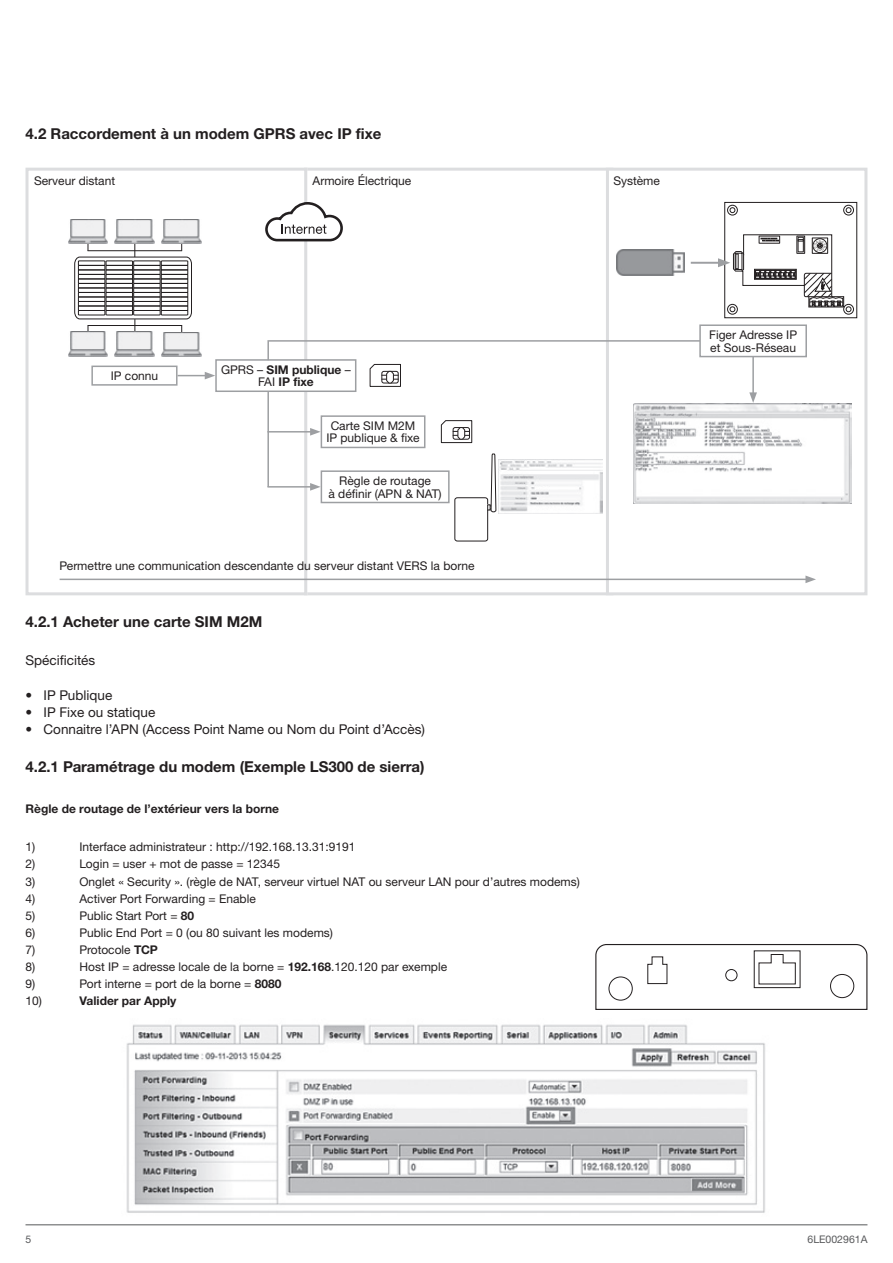
<style>
.page{position:relative;width:893px;height:1263px;background:#fff}
.page>*{position:absolute;margin:0;border:0;box-sizing:border-box;transform-origin:0 0}
.t1{font:700 15px "Helvetica Neue LTW1 G";color:#231f20}
.t2{font:13.5px "Helvetica Neue LTW1 G";color:#231f20}
.t3{font:12px/12.8px "Helvetica Neue LTW1 G";color:#231f20;text-align:center}
.t4{font:700 12px/12.8px "Helvetica Neue LTW1 G";color:#231f20;text-align:center}
.t5{font:10.5px "Helvetica Neue LTW1 G";color:#57585a}
.s1{font-weight:400}
.s2{font-weight:700}
</style>
<div class="page">
<hr style="left:26px;top:1224px;width:841px;height:1px;background:#57585a">
<svg style="left:309px;top:167px;width:295px;height:429px"></svg>
<svg style="left:604px;top:167px;width:264px;height:429px"></svg>
<svg style="left:25px;top:167px;width:284px;height:429px"></svg>
<hr style="left:60px;top:579px;width:748px;height:1px;background:#9d9fa2">
<svg style="left:805px;top:575px;width:11px;height:8px"></svg>
<hr style="left:269px;top:340px;width:484px;height:2px;background:#9d9fa2">
<div style="left:91px;top:366px;width:87px;height:20px;border:2px solid #9d9fa2"></div>
<svg style="left:265px;top:202px;width:78px;height:40px"></svg>
<div style="left:216px;top:360px;width:140px;height:31px;background:#fff"></div>
<div style="left:215px;top:359px;width:141px;height:33px;border:2px solid #9d9fa2"></div>
<svg style="left:178px;top:372px;width:37px;height:7px"></svg>
<img style="left:126px;top:1024px;width:639px;height:189px">
<div style="left:321px;top:415px;width:104px;height:33px;border:2px solid #9d9fa2"></div>
<div style="left:321px;top:470px;width:129px;height:33px;border:2px solid #9d9fa2"></div>
<hr style="left:267px;top:431px;width:45px;height:1px;background:#9d9fa2">
<svg style="left:310px;top:428px;width:11px;height:8px"></svg>
<hr style="left:267px;top:392px;width:2px;height:95px;background:#9d9fa2">
<hr style="left:267px;top:340px;width:2px;height:20px;background:#9d9fa2">
<hr style="left:267px;top:486px;width:45px;height:2px;background:#9d9fa2">
<svg style="left:310px;top:483px;width:11px;height:8px"></svg>
<hr style="left:752px;top:340px;width:2px;height:55px;background:#9d9fa2">
<svg style="left:749px;top:392px;width:8px;height:11px"></svg>
<div style="left:700px;top:325px;width:106px;height:32px;background:#fff"></div>
<div style="left:699px;top:324px;width:108px;height:33px;border:2px solid #9d9fa2"></div>
<img style="left:634px;top:404px;width:217px;height:99px">
<img style="left:498px;top:460px;width:104px;height:54px">
<svg style="left:595px;top:944px;width:273px;height:66px"></svg>
<img style="left:68px;top:219px;width:40px;height:24px">
<img style="left:115px;top:219px;width:40px;height:13px">
<img style="left:68px;top:332px;width:40px;height:24px">
<img style="left:115px;top:344px;width:40px;height:12px">
<svg style="left:74px;top:232px;width:118px;height:112px"></svg>
<img style="left:162px;top:219px;width:40px;height:24px">
<img style="left:162px;top:333px;width:40px;height:24px">
<svg style="left:369px;top:364px;width:32px;height:23px"></svg>
<svg style="left:440px;top:420px;width:32px;height:23px"></svg>
<div style="left:455px;top:498px;width:33px;height:43px;background:#fff;border-radius:2px"></div>
<div style="left:454px;top:497px;width:34px;height:44px;border:1px solid #231f20;border-radius:2px"></div>
<svg style="left:487px;top:453px;width:10px;height:60px"></svg>
<div style="left:724px;top:202px;width:133px;height:116px;border:1px solid #231f20"></div>
<div style="left:727px;top:205px;width:10px;height:10px;border:1px solid #231f20;border-radius:50%"></div>
<svg style="left:730px;top:208px;width:5px;height:5px"></svg>
<div style="left:843px;top:205px;width:11px;height:10px;border:1px solid #231f20;border-radius:50%"></div>
<svg style="left:846px;top:208px;width:5px;height:5px"></svg>
<div style="left:727px;top:304px;width:10px;height:10px;border:1px solid #231f20;border-radius:50%"></div>
<div style="left:843px;top:304px;width:11px;height:10px;border:1px solid #231f20;border-radius:50%"></div>
<hr style="left:691px;top:262px;width:30px;height:2px;background:#9d9fa2">
<img style="left:616px;top:250px;width:68px;height:26px">
<svg style="left:718px;top:234px;width:133px;height:78px"></svg>
<p class="t1" style="left:26px;top:124px;width:357px">4.2 Raccordement à un modem GPRS avec IP fixe</p>
<p class="t3" style="left:34px;top:174px;width:83px">Serveur distant</p>
<p class="t3" style="left:313px;top:174px;width:100px">Armoire Électrique</p>
<p class="t3" style="left:613px;top:174px;width:48px">Système</p>
<p class="t3" style="left:111px;top:369px;width:49px">IP connu</p>
<p class="t4" style="left:221px;top:363px;width:131px"><span class="s1">GPRS –</span> SIM publique <span class="s1">–<br>FAI</span> IP fixe</p>
<p class="t3" style="left:326px;top:419px;width:95px">Carte SIM M2M<br>IP publique &amp; fixe</p>
<p class="t3" style="left:328px;top:474px;width:115px">Règle de routage<br>à définir (APN &amp; NAT)</p>
<p class="t3" style="left:60px;top:559px;width:416px">Permettre une communication descendante du serveur distant VERS la borne</p>
<p class="t1" style="left:26px;top:613px;width:238px">4.2.1 Acheter une carte SIM M2M</p>
<p class="t2" style="left:26px;top:652px;width:71px">Spécificités</p>
<p class="t2" style="left:26px;top:686px;width:88px">• IP Publique</p>
<p class="t2" style="left:26px;top:703px;width:131px">• IP Fixe ou statique</p>
<p class="t2" style="left:26px;top:720px;width:401px">• Connaitre l’APN (Access Point Name ou Nom du Point d’Accès)</p>
<p class="t1" style="left:26px;top:757px;width:401px">4.2.1 Paramétrage du modem (Exemple LS300 de sierra)</p>
<p class="t4" style="left:26px;top:803px;width:255px">Règle de routage de l’extérieur vers la borne</p>
<p class="t3" style="left:26px;top:841px;width:11px">1)</p>
<p class="t3" style="left:80px;top:841px;width:278px">Interface administrateur : http://192.168.13.31:9191</p>
<p class="t3" style="left:26px;top:858px;width:11px">2)</p>
<p class="t3" style="left:80px;top:858px;width:202px">Login = user + mot de passe = 12345</p>
<p class="t3" style="left:26px;top:875px;width:11px">3)</p>
<p class="t3" style="left:80px;top:875px;width:502px">Onglet « Security ». (règle de NAT, serveur virtuel NAT ou serveur LAN pour d’autres modems)</p>
<p class="t3" style="left:26px;top:892px;width:11px">4)</p>
<p class="t3" style="left:80px;top:892px;width:178px">Activer Port Forwarding = Enable</p>
<p class="t3" style="left:26px;top:909px;width:11px">5)</p>
<p class="t3" style="left:80px;top:909px;width:116px">Public Start Port = <span class="s2">80</span></p>
<p class="t3" style="left:26px;top:926px;width:11px">6)</p>
<p class="t3" style="left:80px;top:926px;width:255px">Public End Port = 0 (ou 80 suivant les modems)</p>
<p class="t3" style="left:26px;top:943px;width:11px">7)</p>
<p class="t3" style="left:80px;top:943px;width:80px">Protocole <span class="s2">TCP</span></p>
<p class="t3" style="left:26px;top:960px;width:11px">8)</p>
<p class="t3" style="left:80px;top:960px;width:369px">Host IP = adresse locale de la borne = <span class="s2">192.168</span>.120.120 par exemple</p>
<p class="t3" style="left:26px;top:977px;width:11px">9)</p>
<p class="t3" style="left:80px;top:977px;width:203px">Port interne = port de la borne = <span class="s2">8080</span></p>
<p class="t3" style="left:26px;top:994px;width:18px">10)</p>
<p class="t4" style="left:80px;top:994px;width:98px">Valider par Apply</p>
<p class="t3" style="left:709px;top:328px;width:89px;text-align:left">Figer Adresse IP et Sous-Réseau</p>
<p class="t5" style="left:26px;top:1232px;width:7px">5</p>
<p class="t5" style="left:807px;top:1232px;width:61px">6LE002961A</p>
</div>
